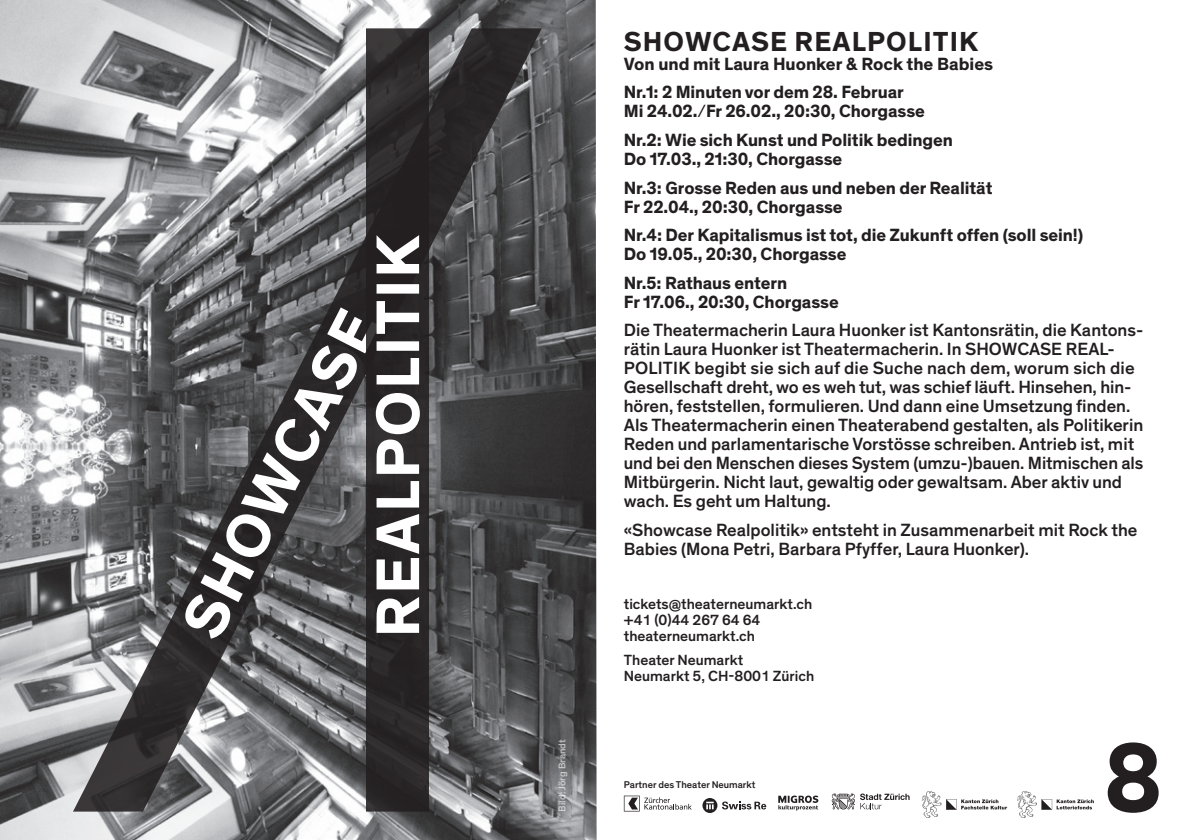
<style>
.page{position:relative;width:1191px;height:840px;background:#fff}
.page>*{position:absolute;margin:0;border:0;box-sizing:border-box;transform-origin:0 0}
.t1{font:700 99.8px "Theinhardt";color:#231f20}
.A6_LTXT_9{font:700 28px "Theinhardt";letter-spacing:.04em;color:#231f20}
.A6_LTXT_9-2{font:500 18px/19px "Theinhardt";color:#231f20}
.A6_LTXT_9-3{font:700 18px "Theinhardt";letter-spacing:-.005em;color:#231f20}
.A6_LTXT_7_5{font:500 15px "Theinhardt";color:#231f20}
.A6_LTXT_9-4{font:500 10px "Theinhardt";color:#231f20}
.t2{font:500 10px "Theinhardt";letter-spacing:.005em;color:#fff}
.s1{font-weight:400}
</style>
<div class="page">
<img style="left:0;top:0;width:595px;height:839px">
<svg style="left:921px;top:791px;width:86px;height:26px"></svg>
<svg style="left:831px;top:793px;width:78px;height:16px"></svg>
<svg style="left:778px;top:795px;width:40px;height:15px"></svg>
<svg style="left:624px;top:795px;width:68px;height:16px"></svg>
<svg style="left:702px;top:798px;width:64px;height:14px"></svg>
<svg style="left:1017px;top:791px;width:76px;height:26px"></svg>
<p class="A6_LTXT_9" style="left:624px;top:24px;width:356px">SHOWCASE REALPOLITIK</p>
<p class="A6_LTXT_9-3" style="left:624px;top:53px;width:371px">Von und mit Laura Huonker &amp; Rock the Babies</p>
<p class="A6_LTXT_9-3" style="left:624px;top:81px;width:282px">Nr.1: 2 Minuten vor dem 28. Februar</p>
<p class="A6_LTXT_9-3" style="left:624px;top:100px;width:302px">Mi 24.02.<span class="s1">/</span>Fr 26.02., 20:30, Chorgasse</p>
<p class="A6_LTXT_9-3" style="left:624px;top:129px;width:330px">Nr.2: Wie sich Kunst und Politik bedingen</p>
<p class="A6_LTXT_9-3" style="left:624px;top:148px;width:220px">Do 17.03., 21:30, Chorgasse</p>
<p class="A6_LTXT_9-3" style="left:624px;top:176px;width:370px">Nr.3: Grosse Reden aus und neben der Realität</p>
<p class="A6_LTXT_9-3" style="left:624px;top:195px;width:220px">Fr 22.04., 20:30, Chorgasse</p>
<p class="A6_LTXT_9-3" style="left:624px;top:224px;width:461px">Nr.4: Der Kapitalismus ist tot, die Zukunft offen (soll sein!)</p>
<p class="A6_LTXT_9-3" style="left:624px;top:243px;width:224px">Do 19.05., 20:30, Chorgasse</p>
<p class="A6_LTXT_9-3" style="left:624px;top:271px;width:165px">Nr.5: Rathaus entern</p>
<p class="A6_LTXT_9-3" style="left:624px;top:290px;width:216px">Fr 17.06., 20:30, Chorgasse</p>
<p class="A6_LTXT_9-2" style="left:624px;top:321px;width:521px">Die Theatermacherin Laura Huonker ist Kantonsrätin, die Kantons&shy;rätin Laura Huonker ist Theatermacherin. In SHOWCASE REAL-POLITIK begibt sie sich auf die Suche nach dem, worum sich die Gesellschaft dreht, wo es weh tut, was schief läuft. Hinsehen, hin-- hören, feststellen, formulieren. Und dann eine Umsetzung finden.<br>Als Theatermacherin einen Theaterabend gestalten, als Politikerin Reden und parlamentarische Vorstösse schreiben. Antrieb ist, mit und bei den Menschen dieses System (umzu-)bauen. Mitmischen als Mitbürgerin. Nicht laut, gewaltig oder gewaltsam. Aber aktiv und wach. Es geht um Haltung.</p>
<p class="A6_LTXT_9-2" style="left:624px;top:520px;width:515px">«Showcase Realpolitik» entsteht in Zusammenarbeit mit Rock the<br>Babies (Mona Petri, Barbara Pfyffer, Laura Huonker).</p>
<p class="A6_LTXT_7_5" style="left:624px;top:594px;width:190px">tickets@theaterneumarkt.ch</p>
<p class="A6_LTXT_7_5" style="left:624px;top:610px;width:138px">+41 (0)44 267 64 64</p>
<p class="A6_LTXT_7_5" style="left:624px;top:626px;width:133px">theaterneumarkt.ch</p>
<p class="A6_LTXT_7_5" style="left:624px;top:650px;width:121px">Theater Neumarkt</p>
<p class="A6_LTXT_7_5" style="left:624px;top:666px;width:192px">Neumarkt 5, CH-8001 Zürich</p>
<p class="t2" style="left:556px;top:811px;width:74px;rotate:-90deg">Bild: Jörg Brandt</p>
<p class="t1" style="left:1103px;top:715px;width:60px">8</p>
<p class="A6_LTXT_9-4" style="left:624px;top:778px;width:133px">Partner des Theater Neumarkt</p>
</div>
